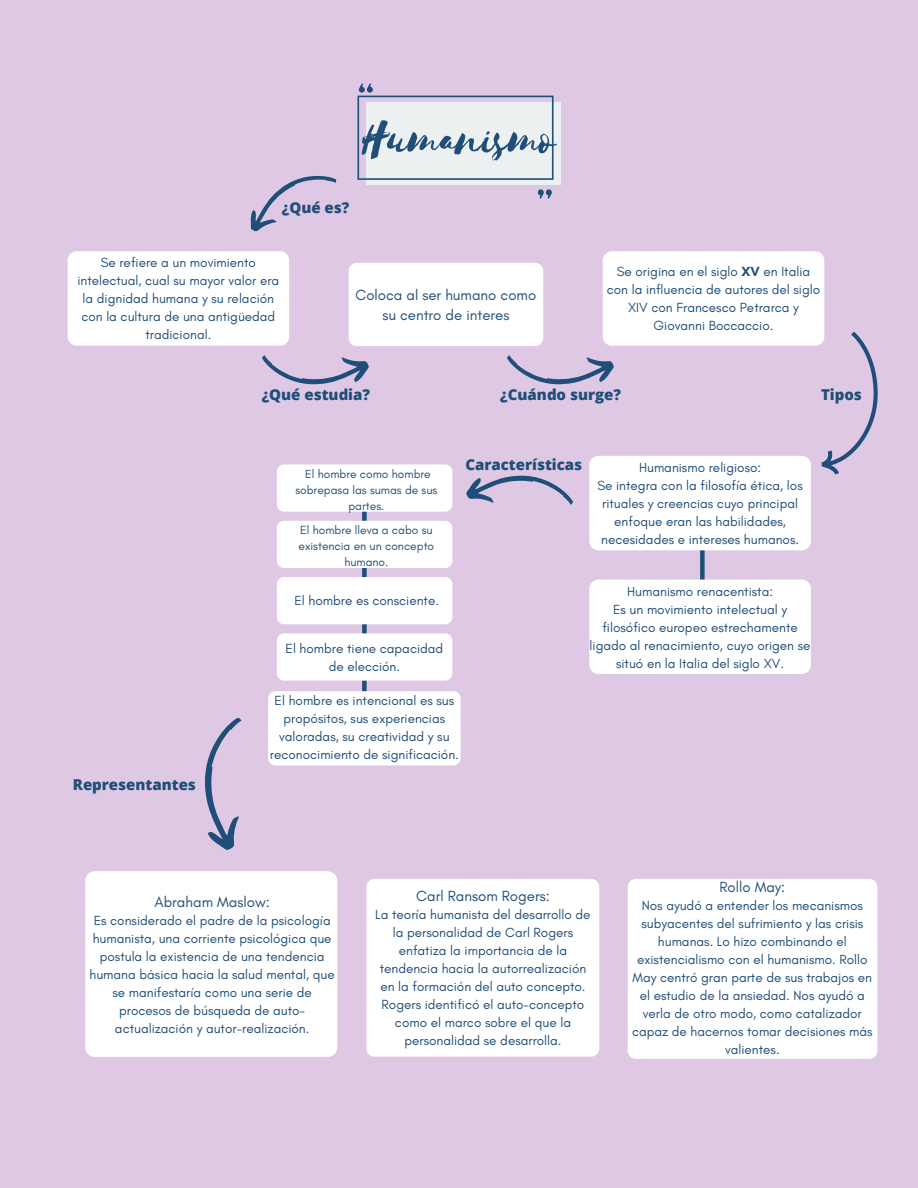
<style>
.page{position:relative;width:918px;height:1188px;background:#dec8e4}
.page>*{position:absolute;margin:0;border:0;box-sizing:border-box;transform-origin:0 0}
.t1{font:51.15px "Selima";color:#1f4e79}
.t2{font:15px/20.2px "Glacial Indifference";color:#1f4e79;text-align:center}
.t3{font:800 15px "Open Sans";color:#1f4e79}
.t4{font:13.5px/18px "Glacial Indifference";color:#1f4e79;text-align:center}
.t5{font:12px/16px "Glacial Indifference";color:#1f4e79;text-align:center}
.s1{font-weight:700}
</style>
<div class="page">
<div style="left:366px;top:103px;width:195px;height:82px;background:#ecf0f1"></div>
<svg style="left:357px;top:84px;width:197px;height:114px"></svg>
<div style="left:68px;top:251px;width:221px;height:95px;background:#fff;border-radius:9px"></div>
<svg style="left:250px;top:176px;width:87px;height:56px"></svg>
<svg style="left:262px;top:355px;width:107px;height:30px"></svg>
<div style="left:349px;top:263px;width:194px;height:83px;background:#fff;border-radius:8px"></div>
<svg style="left:507px;top:355px;width:107px;height:30px"></svg>
<div style="left:603px;top:251px;width:221px;height:95px;background:#fff;border-radius:9px"></div>
<svg style="left:822px;top:332px;width:56px;height:142px"></svg>
<div style="left:700px;top:527px;width:5px;height:100px;background:#1f4e79"></div>
<div style="left:589px;top:456px;width:222px;height:94px;background:#fff;border-radius:9px"></div>
<div style="left:589px;top:580px;width:222px;height:94px;background:#fff;border-radius:9px"></div>
<svg style="left:466px;top:475px;width:107px;height:30px"></svg>
<div style="left:362px;top:503px;width:5px;height:225px;background:#1f4e79"></div>
<div style="left:277px;top:464px;width:175px;height:48px;background:#fff;border-radius:7px"></div>
<div style="left:277px;top:521px;width:175px;height:47px;background:#fff;border-radius:7px"></div>
<div style="left:277px;top:633px;width:175px;height:48px;background:#fff;border-radius:7px"></div>
<div style="left:277px;top:577px;width:175px;height:47px;background:#fff;border-radius:7px"></div>
<div style="left:268px;top:691px;width:193px;height:74px;background:#fff;border-radius:7px"></div>
<svg style="left:205px;top:717px;width:37px;height:133px"></svg>
<div style="left:85px;top:871px;width:252px;height:186px;background:#fff;border-radius:9px"></div>
<div style="left:366px;top:879px;width:233px;height:178px;background:#fff;border-radius:8px"></div>
<div style="left:628px;top:879px;width:249px;height:180px;background:#fff;border-radius:8px"></div>
<h1 class="t1" style="left:362px;top:112px;width:195px">Humanismo</h1>
<p class="t3" style="left:282px;top:197px;width:69px">¿Qué es?</p>
<p class="t4" style="left:77px;top:253px;width:203px">Se refiere a un movimiento intelectual, cual su mayor valor era la dignidad humana y su relación con la cultura de una antigüedad tradicional.</p>
<p class="t2" style="left:355px;top:285px;width:182px">Coloca al ser humano como su centro de interes</p>
<p class="t4" style="left:607px;top:262px;width:215px">Se origina en el siglo <span class="s1">XV</span> en Italia con la influencia de autores del siglo<br>XIV con Francesco Petrarca y<br>Giovanni Boccaccio.</p>
<p class="t3" style="left:73px;top:774px;width:125px">Representantes</p>
<p class="t3" style="left:262px;top:384px;width:110px">¿Qué estudia?</p>
<p class="t3" style="left:500px;top:384px;width:122px">¿Cuándo surge?</p>
<p class="t3" style="left:821px;top:384px;width:42px">Tipos</p>
<p class="t5" style="left:295px;top:466px;width:144px">El hombre como hombre sobrepasa las sumas de sus partes.</p>
<p class="t5" style="left:299px;top:521px;width:137px">El hombre lleva a cabo su existencia en un concepto humano.</p>
<p class="t4" style="left:294px;top:592px;width:146px">El hombre es consciente.</p>
<p class="t4" style="left:286px;top:639px;width:159px">El hombre tiene capacidad de elección.</p>
<p class="t4" style="left:270px;top:692px;width:190px">El hombre es intencional es sus propósitos, sus experiencias valoradas, su creatividad y su reconocimiento de significación.</p>
<p class="t3" style="left:465px;top:454px;width:118px">Características</p>
<p class="t4" style="left:597px;top:458px;width:207px">Humanismo religioso:<br>Se integra con la filosofía ética, los rituales y creencias cuyo principal enfoque eran las habilidades, necesidades e intereses humanos.</p>
<p class="t4" style="left:590px;top:582px;width:222px">Humanismo renacentista:<br>Es un movimiento intelectual y filosófico europeo estrechamente ligado al renacimiento, cuyo origen se situó en la Italia del siglo XV.</p>
<p class="t2" style="left:154px;top:891px;width:117px">Abraham Maslow:</p>
<p class="t4" style="left:90px;top:911px;width:247px">Es considerado el padre de la psicología humanista, una corriente psicológica que postula la existencia de una tendencia humana básica hacia la salud mental, que se manifestaría como una serie de procesos de búsqueda de auto&shy;actualización y autor-realización.</p>
<p class="t2" style="left:416px;top:886px;width:135px">Carl Ransom Rogers:</p>
<p class="t4" style="left:375px;top:905px;width:217px">La teoría humanista del desarrollo de la personalidad de Carl Rogers enfatiza la importancia de la tendencia hacia la autorrealización en la formación del auto concepto.<br>Rogers identificó el auto-concepto como el marco sobre el que la personalidad se desarrolla.</p>
<p class="t2" style="left:719px;top:877px;width:67px">Rollo May:</p>
<p class="t4" style="left:632px;top:896px;width:242px">Nos ayudó a entender los mecanismos subyacentes del sufrimiento y las crisis humanas. Lo hizo combinando el existencialismo con el humanismo. Rollo May centró gran parte de sus trabajos en el estudio de la ansiedad. Nos ayudó a verla de otro modo, como catalizador capaz de hacernos tomar decisiones más valientes.</p>
</div>
